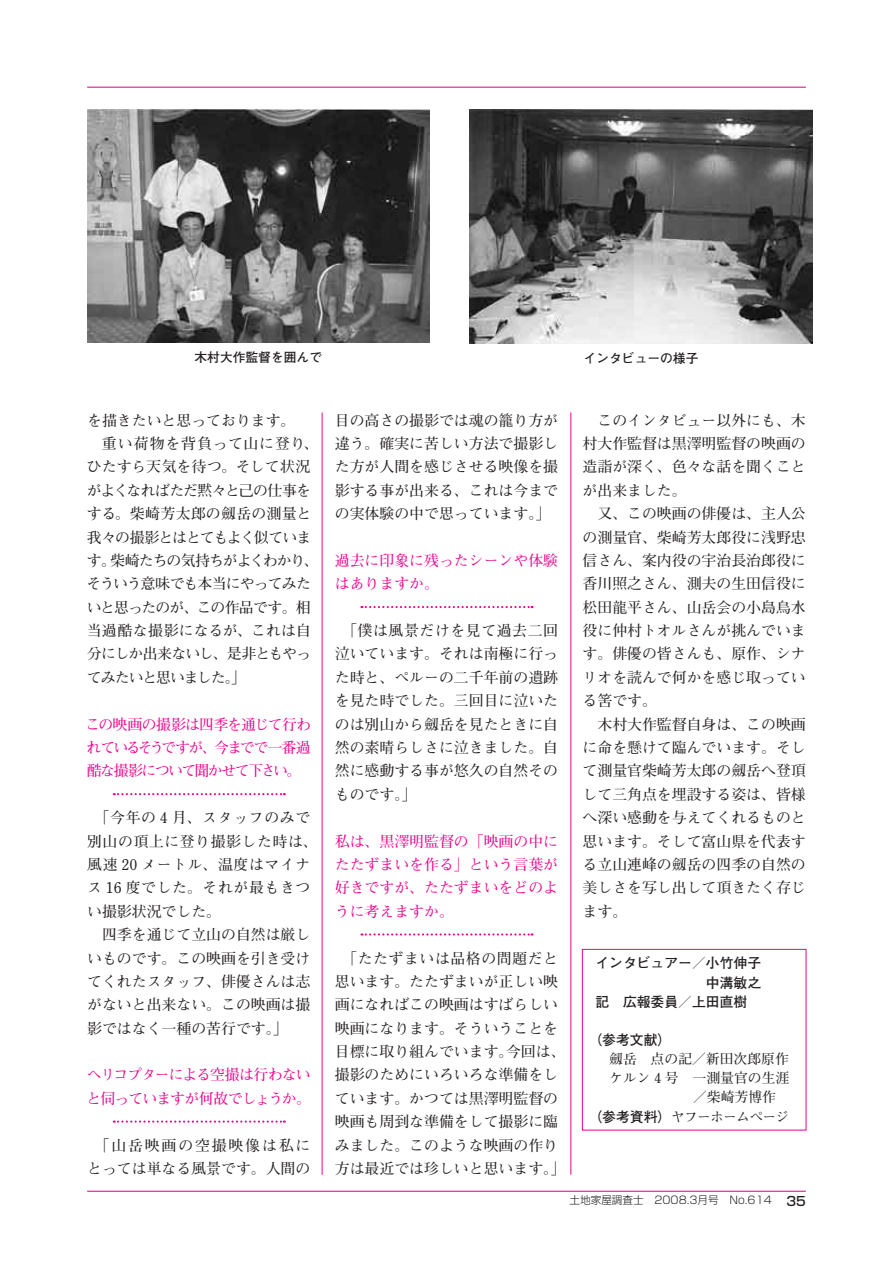
<style>
.page{position:relative;width:893px;height:1263px;background:#fff}
.page>*{position:absolute;margin:0;border:0;box-sizing:border-box;transform-origin:0 0}
.t1{font:700 14.85px/23.4px "Futo Min A101 Pro";color:#231f20;text-align:justify}
.t2{font:700 14.85px/23.4px "Futo Min A101 Pro";letter-spacing:-.03em;color:#ed028c;text-align:justify}
.t3{font:700 14.85px/23.4px "Futo Min A101 Pro";letter-spacing:.04em;color:#231f20}
.t4{font:700 14.85px "Futo Min A101 Pro";letter-spacing:-.06em;color:#231f20}
.t5{font:700 14.85px/23.4px "Futo Min A101 Pro";letter-spacing:-.06em;color:#ed028c}
.t6{font:700 14.85px "Futo Min A101 Pro";letter-spacing:-.075em;color:#231f20}
.t7{font:700 14.85px/23.4px "Futo Min A101 Pro";color:#ed028c}
.t8{font:700 14.85px "Futo Min A101 Pro";letter-spacing:-.055em;color:#231f20}
.t9{font:700 14.85px "Futo Min A101 Pro";letter-spacing:-.07em;color:#231f20}
.t10{font:700 14.85px "Futo Min A101 Pro";letter-spacing:-.065em;color:#231f20}
.t11{font:700 14.85px "Futo Min A101 Pro";letter-spacing:.02em;color:#231f20}
.t12{font:700 14.85px "Futo Min A101 Pro";letter-spacing:.025em;color:#231f20}
.t13{font:700 14.85px "Futo Min A101 Pro";letter-spacing:.05em;color:#231f20}
.t14{font:700 13.8px "Futo Min A101 Pro";color:#231f20}
.t15{font:700 13.8px "Futo Go B101 Pro";color:#231f20}
.t16{font:700 13.8px "Futo Min A101 Pro";letter-spacing:-.055em;color:#231f20}
.t17{font:700 12.75px "Futo Go B101 Pro";color:#231f20}
.t18{font:300 10.65px "Shin Go Pro";color:#231f20}
.s1{font-family:"Futo Go B101 Pro"}
.s2{font-weight:500;font-size:12.75px}
</style>
<div class="page">
<hr style="left:87px;top:1191px;width:719px;height:1px;background:#ed028c">
<hr style="left:87px;top:87px;width:719px;height:1px;background:#ed028c">
<div style="left:582px;top:949px;width:224px;height:181px;border:1px solid #ed028c"></div>
<svg style="left:114px;top:793px;width:171px;height:2px"></svg>
<svg style="left:114px;top:1120px;width:171px;height:3px"></svg>
<svg style="left:361px;top:606px;width:171px;height:2px"></svg>
<svg style="left:361px;top:933px;width:171px;height:2px"></svg>
<hr style="left:322px;top:412px;width:1px;height:763px;background:#ed028c">
<hr style="left:571px;top:412px;width:1px;height:763px;background:#ed028c">
<img style="left:87px;top:110px;width:342px;height:233px">
<img style="left:470px;top:110px;width:342px;height:233px">
<p class="t17" style="left:195px;top:347px;width:129px">木村大作監督を囲んで</p>
<p class="t17" style="left:584px;top:348px;width:116px">インタビューの様子</p>
<p class="t1" style="left:87px;top:406px;width:210px">を描きたいと思っております。</p>
<p class="t13" style="left:102px;top:432px;width:218px">重い荷物を背負って山に登り、</p>
<p class="t1" style="left:87px;top:453px;width:225px">ひたすら天気を待つ。そして状況</p>
<p class="t8" style="left:87px;top:479px;width:226px">がよくなればただ黙々と己の仕事を</p>
<p class="t11" style="left:87px;top:502px;width:226px">する。柴崎芳太郎の劔岳の測量と</p>
<p class="t9" style="left:87px;top:525px;width:226px">我々の撮影とはとてもよく似ていま</p>
<p class="t6" style="left:87px;top:549px;width:233px">す。柴崎たちの気持ちがよくわかり、</p>
<p class="t10" style="left:87px;top:572px;width:226px">そういう意味でも本当にやってみた</p>
<p class="t4" style="left:87px;top:595px;width:225px">いと思ったのが、この作品です。相</p>
<p class="t12" style="left:87px;top:619px;width:226px">当過酷な撮影になるが、これは自</p>
<p class="t4" style="left:87px;top:642px;width:226px">分にしか出来ないし、是非ともやっ</p>
<p class="t6" style="left:87px;top:666px;width:161px">てみたいと思いました。」</p>
<p class="t2" style="left:85px;top:710px;width:227px">この映画の撮影は四季を通じて行われているそうですが、今までで一番過酷な撮影について聞かせて下さい。</p>
<p class="t3" style="left:87px;top:804px;width:232px;text-indent:7px">「今年の 4 月、スタッフのみで別山の頂上に登り撮影した時は、風速 20 メートル、温度はマイナス 16 度でした。それが最もきつい撮影状況でした。</p>
<p class="t1" style="left:87px;top:921px;width:225px;text-indent:15px">四季を通じて立山の自然は厳しいものです。この映画を引き受けてくれたスタッフ、俳優さんは志がないと出来ない。この映画は撮影ではなく一種の苦行です。」</p>
<p class="t5" style="left:86px;top:1061px;width:226px">ヘリコプターによる空撮は行わないと伺っていますが何故でしょうか。</p>
<p class="t1" style="left:87px;top:1131px;width:225px;text-align:center">「山岳映画の空撮映像は私にとっては単なる風景です。人間の</p>
<p class="t1" style="left:335px;top:406px;width:225px">目の高さの撮影では魂の籠り方が違う。確実に苦しい方法で撮影した方が人間を感じさせる映像を撮影する事が出来る、これは今までの実体験の中で思っています。」</p>
<p class="t7" style="left:335px;top:547px;width:225px">過去に印象に残ったシーンや体験はありますか。</p>
<p class="t1" style="left:335px;top:617px;width:225px;text-indent:7px">「僕は風景だけを見て過去二回泣いています。それは南極に行った時と、ペルーの二千年前の遺跡を見た時でした。三回目に泣いたのは別山から劔岳を見たときに自然の素晴らしさに泣きました。自然に感動する事が悠久の自然そのものです。」</p>
<p class="t2" style="left:335px;top:827px;width:225px">私は、黒澤明監督の「映画の中にたたずまいを作る」という言葉が好きですが、たたずまいをどのように考えますか。</p>
<p class="t1" style="left:335px;top:944px;width:232px;text-align:center">「たたずまいは品格の問題だと思います。たたずまいが正しい映画になればこの映画はすばらしい映画になります。そういうことを目標に取り組んでいます。今回は、撮影のためにいろいろな準備をしています。かつては黒澤明監督の映画も周到な準備をして撮影に臨みました。このような映画の作り方は最近では珍しいと思います。」</p>
<p class="t1" style="left:583px;top:406px;width:225px;text-indent:15px">このインタビュー以外にも、木村大作監督は黒澤明監督の映画の造詣が深く、色々な話を聞くことが出来ました。</p>
<p class="t1" style="left:583px;top:500px;width:225px;text-indent:15px">又、この映画の俳優は、主人公の測量官、柴崎芳太郎役に浅野忠信さん、案内役の宇治長治郎役に香川照之さん、測夫の生田信役に松田龍平さん、山岳会の小島烏水役に仲村トオルさんが挑んでいます。俳優の皆さんも、原作、シナリオを読んで何かを感じ取っている筈です。</p>
<p class="t1" style="left:583px;top:710px;width:225px;text-indent:15px">木村大作監督自身は、この映画に命を懸けて臨んでいます。そして測量官柴崎芳太郎の劔岳へ登頂して三角点を埋設する姿は、皆様へ深い感動を与えてくれるものと思います。そして富山県を代表する立山連峰の劔岳の四季の自然の美しさを写し出して頂きたく存じます。</p>
<p class="t15" style="left:595px;top:952px;width:167px">インタビュアー／小竹伸子</p>
<p class="t15" style="left:595px;top:990px;width:154px">記　広報委員／上田直樹</p>
<p class="t15" style="left:588px;top:1029px;width:84px">（参考文献）</p>
<p class="t14" style="left:609px;top:1048px;width:181px">劔岳　点の記／新田次郎原作</p>
<p class="t14" style="left:609px;top:1067px;width:182px">ケルン 4 号　一測量官の生涯</p>
<p class="t14" style="left:693px;top:1086px;width:84px">／柴崎芳博作</p>
<p class="t16" style="left:588px;top:1105px;width:202px"><span class="s1">（参考資料）</span>ヤフーホームページ</p>
<p class="t18" style="left:569px;top:1191px;width:238px">土地家屋調査士　2008.3月号　No.614 <span class="s2">35</span></p>
</div>
